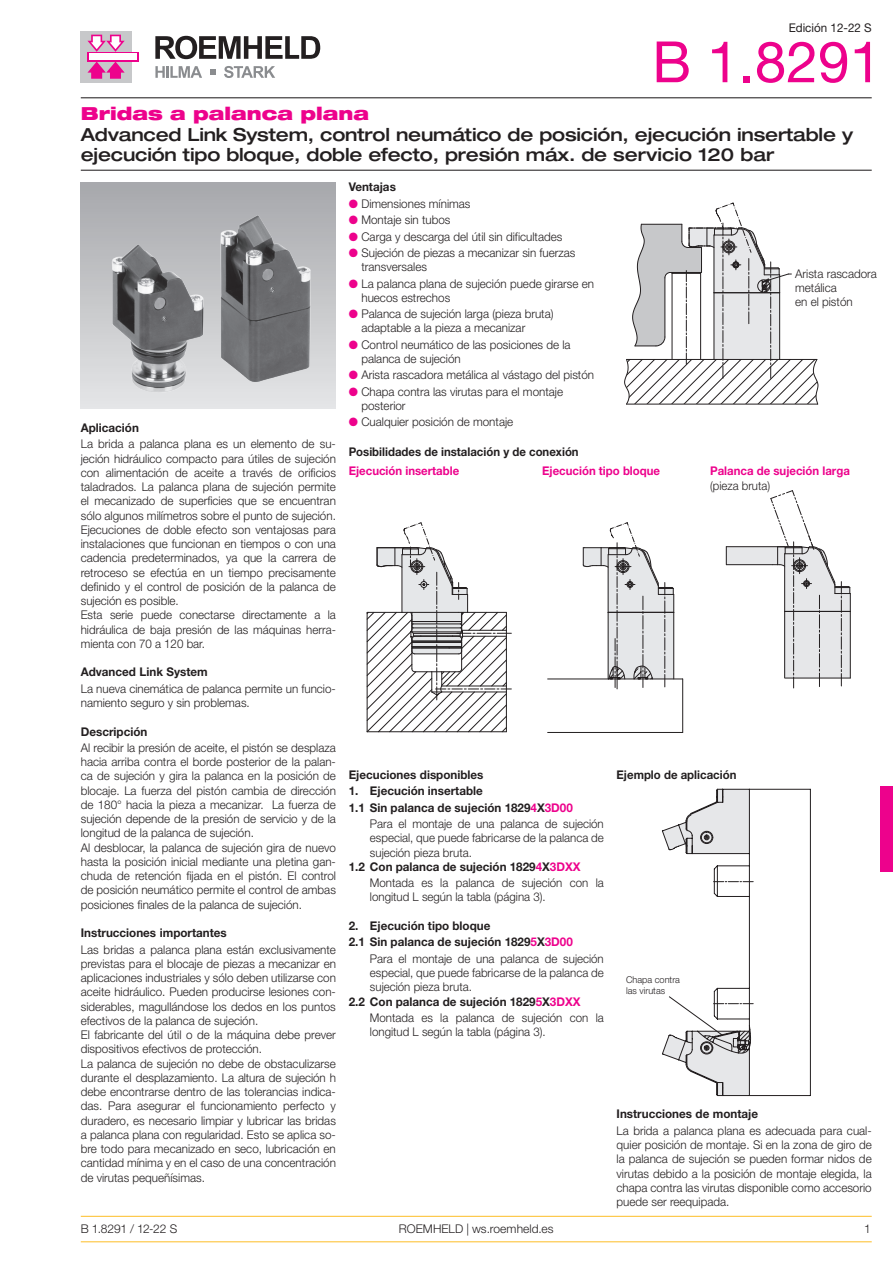
<style>
.page{position:relative;width:893px;height:1263px;background:#fff}
.page>*{position:absolute;margin:0;border:0;box-sizing:border-box;transform-origin:0 0}
.t1{font:57px "Helvetica Neue LT Pro";color:#ed028c}
.t2{font:500 expanded 18px/20.2px "Helvetica Neue LT Pro";letter-spacing:-.01em;color:#231f20}
.t3{font:900 expanded 18px "Helvetica Neue LT Pro";color:#ed028c}
.t4{font:300 12px/14.2px "Helvetica Neue LT Pro";color:#231f20}
.t5{font:300 12px/14.2px "Helvetica Neue LT Pro";color:#231f20;scale:.96 1}
.t6{font:700 12px "Helvetica Neue LT Pro";color:#231f20}
.t7{font:700 12px "Helvetica Neue LT Pro";color:#ed028c;scale:.95 1}
.t8{font:700 12px "Helvetica Neue LT Pro";color:#231f20;scale:.95 1}
.t9{font:12px "Helvetica Neue LT Pro";color:#231f20}
.t10{font:300 12px "Helvetica Neue LT Pro";color:#231f20;scale:.95 1}
.t11{font:300 9.45px/10.5px "Helvetica Neue LT Pro";color:#231f20}
.s1{color:#ed028c}
</style>
<div class="page">
<div style="left:81px;top:31px;width:51px;height:51px;background:#c7c8ca"></div>
<svg style="left:87px;top:52px;width:51px;height:9px"></svg>
<div style="left:89px;top:54px;width:48px;height:6px;background:#fff"></div>
<svg style="left:87px;top:35px;width:38px;height:17px"></svg>
<svg style="left:87px;top:62px;width:38px;height:17px"></svg>
<svg style="left:155px;top:36px;width:165px;height:23px"></svg>
<svg style="left:155px;top:66px;width:47px;height:12px"></svg>
<svg style="left:224px;top:66px;width:51px;height:12px"></svg>
<svg style="left:210px;top:69px;width:6px;height:6px"></svg>
<hr style="left:81px;top:170px;width:791px;height:1px;background:#231f20">
<hr style="left:81px;top:97px;width:791px;height:1px;background:#231f20">
<div style="left:81px;top:183px;width:255px;height:225px;background:linear-gradient(to bottom,#a7a8ac,#e4e5e7)"></div>
<svg style="left:624px;top:202px;width:194px;height:203px"></svg>
<hr style="left:548px;top:732px;width:135px;height:1px;background:#231f20">
<hr style="left:609px;top:678px;width:74px;height:1px;background:#231f20">
<hr style="left:682px;top:679px;width:1px;height:53px;background:#231f20">
<hr style="left:548px;top:678px;width:60px;height:1px;background:#231f20">
<svg style="left:582px;top:522px;width:92px;height:167px"></svg>
<svg style="left:367px;top:522px;width:144px;height:210px"></svg>
<svg style="left:726px;top:490px;width:125px;height:199px"></svg>
<img style="left:100px;top:182px;width:236px;height:227px">
<div style="left:880px;top:787px;width:13px;height:85px;background:#ed028c"></div>
<svg style="left:662px;top:788px;width:149px;height:308px"></svg>
<svg style="left:662px;top:881px;width:92px;height:215px"></svg>
<hr style="left:81px;top:1241px;width:791px;height:1px;background:#fdbd26">
<hr style="left:81px;top:1216px;width:791px;height:1px;background:#fdbd26">
<p class="t9" style="left:789px;top:20px;width:85px">Edición 12-22 S</p>
<h1 class="t1" style="left:652px;top:27px;width:231px">B 1.8291</h1>
<h2 class="t3" style="left:81px;top:102px;width:290px">Bridas a palanca plana</h2>
<h2 class="t2" style="left:81px;top:123px;width:774px">Advanced Link System, control neumático de posición, ejecución insertable y ejecución tipo bloque, doble efecto, presión máx. de servicio 120 bar</h2>
<p class="t6" style="left:81px;top:420px;width:60px">Aplicación</p>
<p class="t4" style="left:81px;top:437px;width:257px">La brida a palanca plana es un elemento de su&shy;jeción hidráulico compacto para útiles de sujeción con alimentación de aceite a través de orificios taladrados. La palanca plana de sujeción permite el mecanizado de superficies que se encuentran sólo algunos milímetros sobre el punto de sujeción.<br>Ejecuciones de doble efecto son ventajosas para instalaciones que funcionan en tiempos o con una cadencia predeterminados, ya que la carrera de retroceso se efectúa en un tiempo precisamente definido y el control de posición de la palanca de sujeción es posible.<br>Esta serie puede conectarse directamente a la hidráulica de baja presión de las máquinas herra&shy;mienta con 70 a 120 bar.</p>
<p class="t6" style="left:81px;top:665px;width:128px">Advanced Link System</p>
<p class="t4" style="left:81px;top:681px;width:257px">La nueva cinemática de palanca permite un funcio&shy;namiento seguro y sin problemas.</p>
<p class="t6" style="left:81px;top:724px;width:68px">Descripción</p>
<p class="t4" style="left:81px;top:740px;width:257px">Al recibir la presión de aceite, el pistón se desplaza hacia arriba contra el borde posterior de la palan&shy;ca de sujeción y gira la palanca en la posición de blocaje. La fuerza del pistón cambia de dirección de 180° hacia la pieza a mecanizar. La fuerza de sujeción depende de la presión de servicio y de la longitud de la palanca de sujeción.<br>Al desblocar, la palanca de sujeción gira de nuevo hasta la posición inicial mediante una pletina gan&shy;chuda de retención fijada en el pistón. El control de posición neumático permite el control de ambas posiciones finales de la palanca de sujeción.</p>
<p class="t6" style="left:81px;top:925px;width:148px">Instrucciones importantes</p>
<p class="t4" style="left:81px;top:942px;width:257px">Las bridas a palanca plana están exclusivamente previstas para el blocaje de piezas a mecanizar en aplicaciones industriales y sólo deben utilizarse con aceite hidráulico. Pueden producirse lesiones con&shy;siderables, magullándose los dedos en los puntos efectivos de la palanca de sujeción.<br>El fabricante del útil o de la máquina debe prever dispositivos efectivos de protección.<br>La palanca de sujeción no debe de obstaculizarse durante el desplazamiento. La altura de sujeción h debe encontrarse dentro de las tolerancias indica&shy;das. Para asegurar el funcionamiento perfecto y duradero, es necesario limpiar y lubricar las bridas a palanca plana con regularidad. Esto se aplica so&shy;bre todo para mecanizado en seco, lubricación en cantidad mínima y en el caso de una concentración de virutas pequeñísimas.</p>
<p class="t6" style="left:349px;top:180px;width:49px">Ventajas</p>
<p class="t4" style="left:349px;top:196px;width:123px"><span class="s1">●</span> Dimensiones mínimas</p>
<p class="t4" style="left:349px;top:213px;width:103px"><span class="s1">●</span> Montaje sin tubos</p>
<p class="t4" style="left:349px;top:229px;width:215px"><span class="s1">●</span> Carga y descarga del útil sin dificultades</p>
<p class="t4" style="left:361px;top:245px;width:216px;text-indent:-13px"><span class="s1">●</span> Sujeción de piezas a mecanizar sin fuerzas transversales</p>
<p class="t4" style="left:361px;top:276px;width:234px;text-indent:-13px"><span class="s1">●</span> La palanca plana de sujeción puede girarse en huecos estrechos</p>
<p class="t4" style="left:361px;top:307px;width:194px;text-indent:-13px"><span class="s1">●</span> Palanca de sujeción larga (pieza bruta) adaptable a la pieza a mecanizar</p>
<p class="t4" style="left:361px;top:337px;width:211px;text-indent:-13px"><span class="s1">●</span> Control neumático de las posiciones de la palanca de sujeción</p>
<p class="t4" style="left:349px;top:368px;width:247px"><span class="s1">●</span> Arista rascadora metálica al vástago del pistón</p>
<p class="t4" style="left:361px;top:384px;width:203px;text-indent:-13px"><span class="s1">●</span> Chapa contra las virutas para el montaje posterior</p>
<p class="t4" style="left:349px;top:415px;width:166px"><span class="s1">●</span> Cualquier posición de montaje</p>
<p class="t8" style="left:349px;top:444px;width:244px">Posibilidades de instalación y de conexión</p>
<p class="t7" style="left:349px;top:464px;width:118px">Ejecución insertable</p>
<p class="t7" style="left:542px;top:464px;width:126px">Ejecución tipo bloque</p>
<p class="t4" style="left:795px;top:266px;width:83px">Arista rascadora metálica<br>en el pistón</p>
<p class="t7" style="left:710px;top:464px;width:149px">Palanca de sujeción larga</p>
<p class="t10" style="left:710px;top:478px;width:65px">(pieza bruta)</p>
<p class="t6" style="left:349px;top:767px;width:136px">Ejecuciones disponibles</p>
<p class="t6" style="left:349px;top:784px;width:136px">1. Ejecución insertable</p>
<p class="t6" style="left:349px;top:800px;width:226px">1.1 Sin palanca de sujeción 1829<span class="s1">4</span>X<span class="s1">3D00</span></p>
<p class="t5" style="left:370px;top:816px;width:245px">Para el montaje de una palanca de sujeción</p>
<p class="t5" style="left:370px;top:831px;width:245px">especial, que puede fabricarse de la palanca de</p>
<p class="t5" style="left:370px;top:845px;width:108px">sujeción pieza bruta.</p>
<p class="t6" style="left:349px;top:859px;width:233px">1.2 Con palanca de sujeción 1829<span class="s1">4</span>X<span class="s1">3DXX</span></p>
<p class="t5" style="left:370px;top:875px;width:245px">Montada es la palanca de sujeción con la longitud L según la tabla (página 3).</p>
<p class="t6" style="left:349px;top:918px;width:143px">2. Ejecución tipo bloque</p>
<p class="t6" style="left:349px;top:935px;width:226px">2.1 Sin palanca de sujeción 1829<span class="s1">5</span>X<span class="s1">3D00</span></p>
<p class="t5" style="left:370px;top:951px;width:245px">Para el montaje de una palanca de sujeción</p>
<p class="t5" style="left:370px;top:965px;width:245px">especial, que puede fabricarse de la palanca de</p>
<p class="t5" style="left:370px;top:979px;width:108px">sujeción pieza bruta.</p>
<p class="t6" style="left:349px;top:994px;width:233px">2.2 Con palanca de sujeción 1829<span class="s1">5</span>X<span class="s1">3DXX</span></p>
<p class="t5" style="left:370px;top:1010px;width:245px">Montada es la palanca de sujeción con la longitud L según la tabla (página 3).</p>
<p class="t8" style="left:617px;top:767px;width:128px">Ejemplo de aplicación</p>
<p class="t11" style="left:626px;top:974px;width:55px">Chapa contra las virutas</p>
<p class="t6" style="left:617px;top:1107px;width:143px">Instrucciones de montaje</p>
<p class="t4" style="left:617px;top:1123px;width:257px;text-align:justify">La brida a palanca plana es adecuada para cual&shy;quier posición de montaje. Si en la zona de giro de la palanca de sujeción se pueden formar nidos de virutas debido a la posición de montaje elegida, la chapa contra las virutas disponible como accesorio puede ser reequipada.</p>
<p class="t4" style="left:81px;top:1221px;width:98px">B 1.8291 / 12-22 S</p>
<p class="t4" style="left:399px;top:1221px;width:156px">ROEMHELD | ws.roemheld.es</p>
<p class="t4" style="left:864px;top:1221px;width:8px">1</p>
</div>
